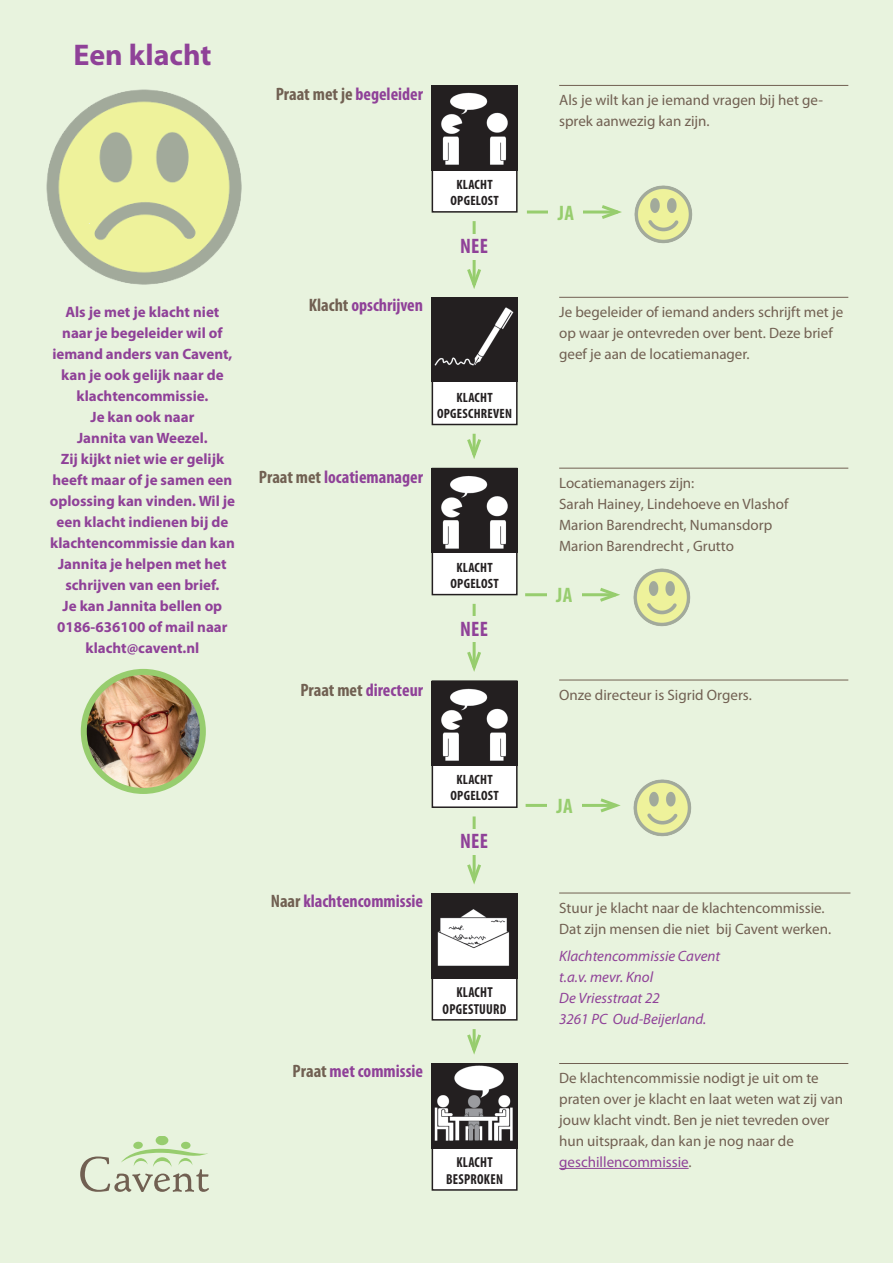
<style>
.page{position:relative;width:893px;height:1263px;background:#e8f3de}
.page>*{position:absolute;margin:0;border:0;box-sizing:border-box;transform-origin:0 0}
.t1{font:700 30px "Myriad Pro";color:#8f4198}
.t2{font:700 condensed 21px "Myriad Pro";letter-spacing:.02em;color:#8f4198}
.t3{font:700 condensed 21px "Myriad Pro";color:#97cd6e}
.t4{font:700 condensed 18px "Myriad Pro";color:#8f4198}
.t5{font:700 condensed 18px "Myriad Pro";color:#716052}
.t6{font:15px/21px "Myriad Pro";color:#716052}
.t7{font:700 15px/21px "Myriad Pro";color:#8f4198;text-align:center}
.t8{font:italic 15px "Myriad Pro";color:#8f4198}
.t9{font:15px "Myriad Pro";color:#8f4198}
.t10{font:700 condensed 14.55px "Myriad Pro";letter-spacing:.02em;color:#231f20;scale:.93 1}
.t11{font:700 condensed 13.5px "Myriad Pro";letter-spacing:.02em;color:#231f20}
.s1{color:#8f4198}
.s2{color:#716052}
</style>
<div class="page">
<img style="left:46px;top:89px;width:196px;height:196px">
<div style="left:156px;top:1136px;width:12px;height:9px;background:#97cd6e;border-radius:50%"></div>
<div style="left:133px;top:1141px;width:10px;height:8px;background:#97cd6e;border-radius:50%"></div>
<div style="left:181px;top:1142px;width:10px;height:7px;background:#97cd6e;border-radius:50%"></div>
<svg style="left:81px;top:1148px;width:127px;height:44px"></svg>
<div style="left:432px;top:86px;width:85px;height:126px;background:#fff"></div>
<div style="left:432px;top:85px;width:86px;height:128px;border:2px solid #231f20"></div>
<img style="left:432px;top:85px;width:86px;height:85px">
<div style="left:432px;top:468px;width:85px;height:127px;background:#fff"></div>
<div style="left:432px;top:468px;width:86px;height:127px;border:2px solid #231f20"></div>
<img style="left:432px;top:468px;width:86px;height:85px">
<div style="left:432px;top:681px;width:85px;height:126px;background:#fff"></div>
<div style="left:432px;top:680px;width:86px;height:128px;border:2px solid #231f20"></div>
<img style="left:432px;top:681px;width:86px;height:84px">
<div style="left:432px;top:298px;width:85px;height:126px;background:#fff"></div>
<div style="left:432px;top:298px;width:86px;height:127px;border:2px solid #231f20"></div>
<img style="left:432px;top:298px;width:86px;height:83px">
<div style="left:432px;top:1064px;width:85px;height:126px;background:#fff"></div>
<div style="left:432px;top:1063px;width:86px;height:128px;border:2px solid #231f20"></div>
<img style="left:432px;top:1063px;width:86px;height:85px">
<div style="left:432px;top:894px;width:85px;height:126px;background:#fff"></div>
<div style="left:432px;top:893px;width:86px;height:127px;border:2px solid #231f20"></div>
<img style="left:432px;top:893px;width:86px;height:85px">
<hr style="left:473px;top:221px;width:3px;height:64px;background:#97cd6e">
<svg style="left:467px;top:266px;width:14px;height:23px"></svg>
<div style="left:432px;top:234px;width:85px;height:25px;background:#e8f3de"></div>
<hr style="left:473px;top:434px;width:3px;height:21px;background:#97cd6e">
<svg style="left:467px;top:436px;width:14px;height:23px"></svg>
<hr style="left:473px;top:1029px;width:3px;height:21px;background:#97cd6e">
<svg style="left:467px;top:1031px;width:14px;height:24px"></svg>
<hr style="left:473px;top:604px;width:3px;height:63px;background:#97cd6e">
<svg style="left:467px;top:648px;width:14px;height:24px"></svg>
<div style="left:432px;top:617px;width:85px;height:25px;background:#e8f3de"></div>
<hr style="left:473px;top:816px;width:3px;height:64px;background:#97cd6e">
<svg style="left:467px;top:861px;width:14px;height:24px"></svg>
<div style="left:432px;top:829px;width:85px;height:26px;background:#e8f3de"></div>
<hr style="left:559px;top:85px;width:289px;height:1px;background:#716052">
<hr style="left:559px;top:297px;width:289px;height:1px;background:#716052">
<hr style="left:559px;top:468px;width:289px;height:1px;background:#716052">
<hr style="left:559px;top:680px;width:289px;height:1px;background:#716052">
<hr style="left:559px;top:893px;width:291px;height:1px;background:#716052">
<img style="left:634px;top:185px;width:59px;height:59px">
<hr style="left:527px;top:211px;width:91px;height:3px;background:#97cd6e">
<svg style="left:598px;top:205px;width:24px;height:14px"></svg>
<div style="left:549px;top:193px;width:34px;height:43px;background:#e8f3de"></div>
<img style="left:633px;top:568px;width:58px;height:59px">
<hr style="left:525px;top:593px;width:91px;height:3px;background:#97cd6e">
<svg style="left:597px;top:588px;width:23px;height:14px"></svg>
<div style="left:547px;top:576px;width:34px;height:43px;background:#e8f3de"></div>
<img style="left:633px;top:779px;width:59px;height:58px">
<hr style="left:526px;top:804px;width:90px;height:3px;background:#97cd6e">
<svg style="left:600px;top:798px;width:21px;height:15px"></svg>
<div style="left:548px;top:787px;width:34px;height:42px;background:#e8f3de"></div>
<hr style="left:559px;top:1168px;width:130px;height:1px;background:#8f4198">
<hr style="left:559px;top:1063px;width:289px;height:1px;background:#716052">
<div style="left:227px;top:86px;width:196px;height:24px;background:#e8f3de"></div>
<img style="left:84px;top:672px;width:119px;height:119px;border-radius:60px">
<div style="left:81px;top:669px;width:125px;height:125px;border:6px solid #97cd6e;border-radius:50%"></div>
<p class="t1" style="left:73px;top:38px;width:140px">Een klacht</p>
<p class="t5" style="left:276px;top:84px;width:149px">Praat met je <span class="s1">begeleider</span></p>
<p class="t7" style="left:65px;top:302px;width:156px">Als je met je klacht niet</p>
<p class="t7" style="left:62px;top:323px;width:162px">naar je begeleider wil of</p>
<p class="t7" style="left:52px;top:344px;width:182px">iemand anders van Cavent, kan je ook gelijk naar de klachtencommissie.</p>
<p class="t7" style="left:91px;top:407px;width:105px">Je kan ook naar</p>
<p class="t7" style="left:77px;top:428px;width:132px">Jannita van Weezel.</p>
<p class="t7" style="left:50px;top:449px;width:187px">Zij kijkt niet wie er gelijk heeft maar of je samen een oplossing kan vinden. Wil je een klacht indienen bij de klachtencommissie dan kan<br>Jannita je helpen met het schrijven van een brief.</p>
<p class="t7" style="left:57px;top:596px;width:172px">Je kan Jannita bellen op<br>0186-636100 of mail naar klacht@cavent.nl</p>
<p class="t4" style="left:309px;top:295px;width:116px"><span class="s2">Klacht</span> opschrijven</p>
<p class="t11" style="left:456px;top:177px;width:38px">KLACHT</p>
<p class="t11" style="left:450px;top:193px;width:50px">OPGELOST</p>
<p class="t2" style="left:460px;top:234px;width:30px">NEE</p>
<p class="t11" style="left:456px;top:390px;width:38px">KLACHT</p>
<p class="t11" style="left:437px;top:406px;width:76px">OPGESCHREVEN</p>
<p class="t4" style="left:259px;top:467px;width:166px"><span class="s2">Praat met</span> locatiemanager</p>
<p class="t4" style="left:300px;top:680px;width:124px"><span class="s2">Praat met</span> directeur</p>
<p class="t11" style="left:456px;top:560px;width:38px">KLACHT</p>
<p class="t11" style="left:450px;top:576px;width:50px">OPGELOST</p>
<p class="t2" style="left:460px;top:617px;width:30px">NEE</p>
<p class="t4" style="left:271px;top:891px;width:154px"><span class="s2">Naar</span> klachtencommissie</p>
<p class="t11" style="left:456px;top:772px;width:38px">KLACHT</p>
<p class="t11" style="left:450px;top:788px;width:50px">OPGELOST</p>
<p class="t2" style="left:460px;top:830px;width:30px">NEE</p>
<p class="t4" style="left:293px;top:1061px;width:132px"><span class="s2">Praat</span> met commissie</p>
<p class="t10" style="left:456px;top:984px;width:41px">KLACHT</p>
<p class="t10" style="left:443px;top:1001px;width:70px">OPGESTUURD</p>
<p class="t10" style="left:456px;top:1154px;width:41px">KLACHT</p>
<p class="t10" style="left:446px;top:1171px;width:63px">BESPROKEN</p>
<p class="t6" style="left:559px;top:90px;width:265px">Als je wilt kan je iemand vragen bij het ge&shy;sprek aanwezig kan zijn.</p>
<p class="t3" style="left:558px;top:201px;width:18px">JA</p>
<p class="t6" style="left:559px;top:302px;width:286px">Je begeleider of iemand anders schrijft met je op waar je ontevreden over bent. Deze brief geef je aan de locatiemanager.</p>
<p class="t6" style="left:559px;top:473px;width:231px">Locatiemanagers zijn:<br>Sarah Hainey, Lindehoeve en Vlashof<br>Marion Barendrecht, Numansdorp<br>Marion Barendrecht , Grutto</p>
<p class="t3" style="left:556px;top:584px;width:18px">JA</p>
<p class="t6" style="left:559px;top:685px;width:194px">Onze directeur is Sigrid Orgers.</p>
<p class="t3" style="left:556px;top:794px;width:18px">JA</p>
<p class="t6" style="left:559px;top:897px;width:273px">Stuur je klacht naar de klachtencommissie.<br>Dat zijn mensen die niet bij Cavent werken.</p>
<p class="t8" style="left:559px;top:948px;width:163px">Klachtencommissie Cavent</p>
<p class="t8" style="left:559px;top:969px;width:95px">t.a.v. mevr. Knol</p>
<p class="t8" style="left:559px;top:990px;width:102px">De Vriesstraat 22</p>
<p class="t8" style="left:559px;top:1011px;width:149px">3261 PC Oud-Beijerland.</p>
<p class="t6" style="left:559px;top:1068px;width:285px">De klachtencommissie nodigt je uit om te praten over je klacht en laat weten wat zij van jouw klacht vindt. Ben je niet tevreden over hun uitspraak, dan kan je nog naar de</p>
<p class="t9" style="left:559px;top:1154px;width:134px">geschillencommissie<span class="s2">.</span></p>
</div>
